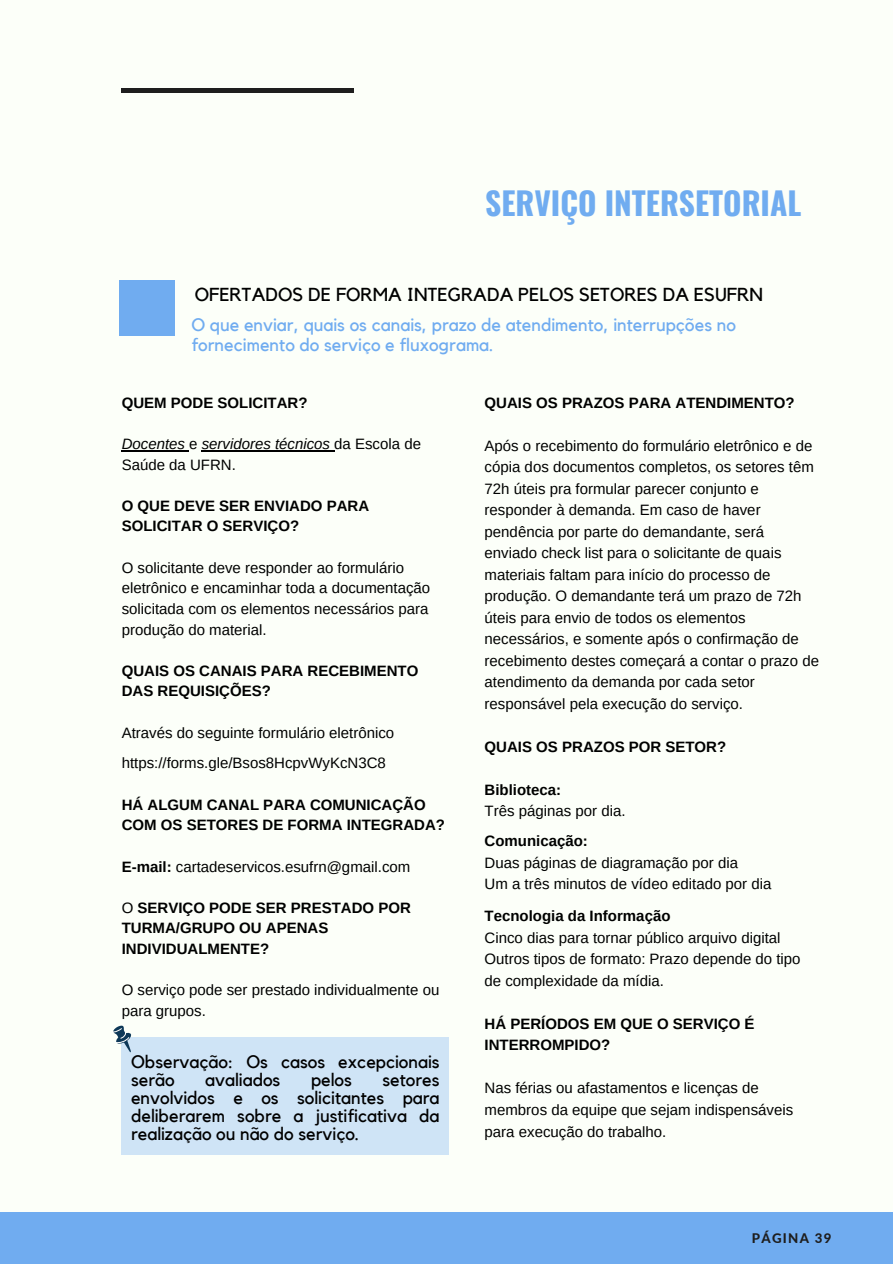
<style>
.page{position:relative;width:893px;height:1264px;background:#fff}
.page>*{position:absolute;margin:0;border:0;box-sizing:border-box;transform-origin:0 0}
.t1{font:700 31.5px "Oswald";color:#70acf0}
.t2{font:18.75px "Kollektif";color:#000}
.t3{font:18px/18px "Kollektif";color:#000}
.t4{font:18px/20.2px "Kollektif";color:#70acf0}
.t5{font:15px/21.5px "Arimo";color:#000}
.t6{font:700 15px/20.7px "Arimo";color:#000}
.t7{font:italic 15px/20.7px "Arimo";color:#000}
.t8{font:800 13.2px "Lato";letter-spacing:.1em;color:#1e1e1e}
.s1{font-style:normal}
.s2{font-weight:700}
.s3{font-weight:400}
</style>
<div class="page">
<div style="left:0;top:0;width:892px;height:1263px;background:#fcfff9"></div>
<div style="left:122px;top:88px;width:232px;height:5px;background:#1e1e1e"></div>
<div style="left:0;top:1212px;width:892px;height:51px;background:#70acf0"></div>
<div style="left:119px;top:281px;width:55px;height:55px;background:#70acf0"></div>
<hr style="left:122px;top:450px;width:67px;height:1px;background:#000">
<hr style="left:202px;top:450px;width:128px;height:1px;background:#000">
<div style="left:122px;top:1036px;width:327px;height:118px;background:#cfe4f6"></div>
<svg style="left:113px;top:1025px;width:19px;height:28px"></svg>
<p class="t1" style="left:485px;top:179px;width:318px">SERVIÇO INTERSETORIAL</p>
<h2 class="t2" style="left:195px;top:285px;width:569px">OFERTADOS DE FORMA INTEGRADA PELOS SETORES DA ESUFRN</h2>
<h3 class="t4" style="left:191px;top:315px;width:546px">O que enviar, quais os canais, prazo de atendimento, interrupções no fornecimento do serviço e fluxograma.</h3>
<h4 class="t6" style="left:122px;top:392px;width:187px">QUEM PODE SOLICITAR?</h4>
<h6 class="t7" style="left:122px;top:433px;width:301px">Docentes <span class="s1">e</span> servidores técnicos <span class="s1">da Escola de<br>Saúde da UFRN.</span></h6>
<h4 class="t6" style="left:122px;top:495px;width:249px">O QUE DEVE SER ENVIADO PARA<br>SOLICITAR O SERVIÇO?</h4>
<h6 class="t5" style="left:122px;top:557px;width:310px;line-height:20.7px">O solicitante deve responder ao formulário eletrônico e encaminhar toda a documentação solicitada com os elementos necessários para produção do material.</h6>
<h4 class="t6" style="left:122px;top:660px;width:298px">QUAIS OS CANAIS PARA RECEBIMENTO<br>DAS REQUISIÇÕES?</h4>
<h6 class="t5" style="left:122px;top:721px;width:274px">Através do seguinte formulário eletrônico</h6>
<h6 class="t5" style="left:122px;top:752px;width:266px">https://forms.gle/Bsos8HcpvWyKcN3C8</h6>
<h4 class="t6" style="left:122px;top:794px;width:325px">HÁ ALGUM CANAL PARA COMUNICAÇÃO<br>COM OS SETORES DE FORMA INTEGRADA?</h4>
<h6 class="t5" style="left:122px;top:855px;width:290px"><span class="s2">E-mail:</span> cartadeservicos.esufrn@gmail.com</h6>
<h5 class="t6" style="left:122px;top:897px;width:291px"><span class="s3">O</span> SERVIÇO PODE SER PRESTADO POR<br>TURMA/GRUPO OU APENAS<br>INDIVIDUALMENTE?</h5>
<h6 class="t5" style="left:122px;top:979px;width:319px;line-height:20.7px">O serviço pode ser prestado individualmente ou para grupos.</h6>
<h4 class="t3" style="left:131px;top:1053px;width:310px">Observação: Os casos excepcionais serão</h4>
<h4 class="t3" style="left:205px;top:1071px;width:77px">avaliados</h4>
<h4 class="t3" style="left:311px;top:1071px;width:42px">pelos</h4>
<h4 class="t3" style="left:131px;top:1071px;width:310px;text-align:justify;text-indent:251px">setores envolvidos e os solicitantes para deliberarem sobre a justificativa da realização ou não do serviço.</h4>
<p class="t6" style="left:484px;top:392px;width:311px">QUAIS OS PRAZOS PARA ATENDIMENTO?</p>
<h3 class="t5" style="left:484px;top:435px;width:336px">Após o recebimento do formulário eletrônico e de cópia dos documentos completos, os setores têm 72h úteis pra formular parecer conjunto e responder à demanda. Em caso de haver pendência por parte do demandante, será enviado check list para o solicitante de quais materiais faltam para início do processo de produção. O demandante terá um prazo de 72h úteis para envio de todos os elementos necessários, e somente após o confirmação de recebimento destes começará a contar o prazo de atendimento da demanda por cada setor responsável pela execução do serviço.</h3>
<h4 class="t6" style="left:484px;top:736px;width:243px">QUAIS OS PRAZOS POR SETOR?</h4>
<h6 class="t5" style="left:484px;top:779px;width:142px"><span class="s2">Biblioteca:<br></span>Três páginas por dia.</h6>
<h4 class="t5" style="left:484px;top:830px;width:288px"><span class="s2">Comunicação:<br></span>Duas páginas de diagramação por dia<br>Um a três minutos de vídeo editado por dia</h4>
<h6 class="t5" style="left:484px;top:905px;width:317px"><span class="s2">Tecnologia da Informação<br></span>Cinco dias para tornar público arquivo digital Outros tipos de formato: Prazo depende do tipo de complexidade da mídia.</h6>
<h6 class="t6" style="left:484px;top:1013px;width:271px;line-height:21.5px">HÁ PERÍODOS EM QUE O SERVIÇO É<br>INTERROMPIDO?</h6>
<h6 class="t5" style="left:484px;top:1077px;width:310px">Nas férias ou afastamentos e licenças de membros da equipe que sejam indispensáveis para execução do trabalho.</h6>
<h1 class="t8" style="left:751px;top:1230px;width:81px">PÁGINA 39</h1>
</div>
